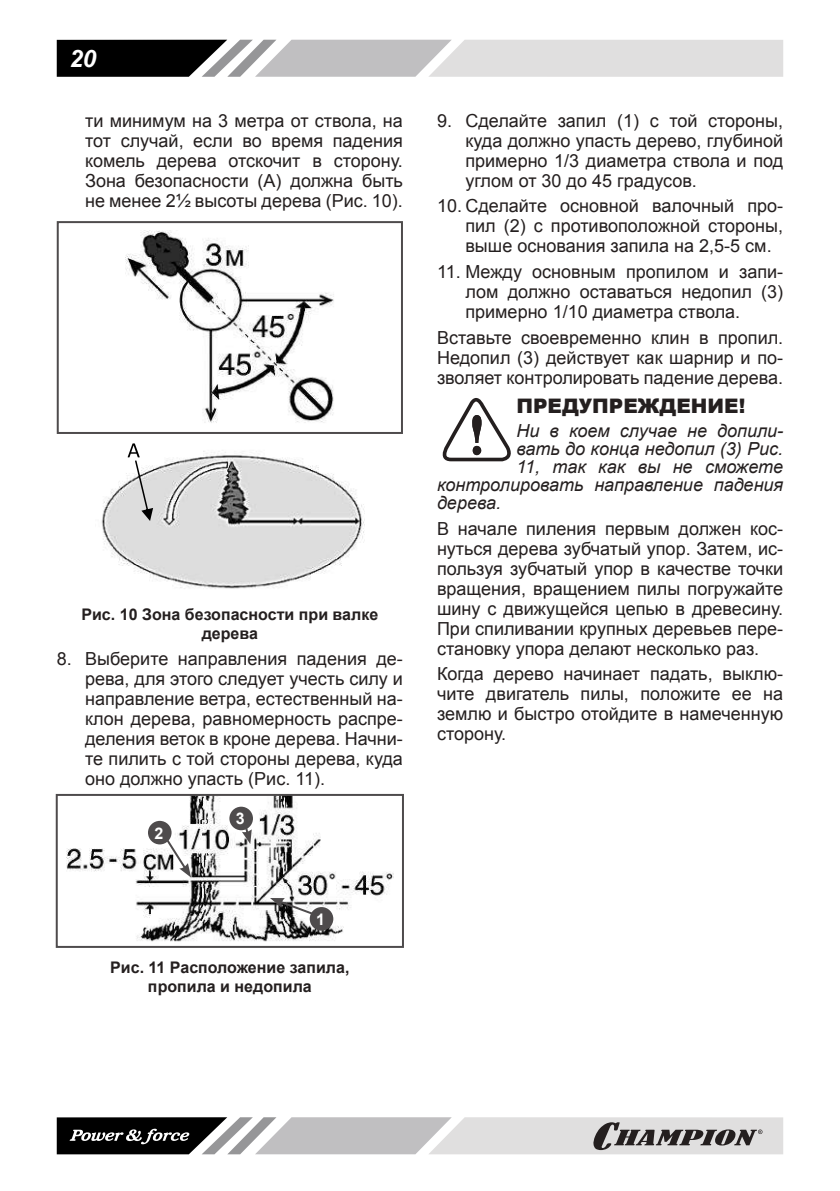
<style>
.page{position:relative;width:840px;height:1191px;background:#fff}
.page>*{position:absolute;margin:0;border:0;box-sizing:border-box;transform-origin:0 0}
.t1{font:italic 700 24px "Arial";color:#fff}
.t2{font:900 20px "Arial";color:#241f1f}
.t3{font:18px/20px "Arial";color:#241f1f;text-align:justify}
.t4{font:italic 18px "Arial";color:#241f1f}
.t5{font:700 16px/19.2px "Arial";color:#241f1f;text-align:center}
.t6{font:700 16px "Arial";color:#fff}
</style>
<div class="page">
<svg style="left:57px;top:40px;width:725px;height:37px;background:#aaa9aa"></svg>
<svg style="left:57px;top:1117px;width:725px;height:37px;background:#a3a2a3"></svg>
<img style="left:126px;top:231px;width:208px;height:192px">
<div style="left:57px;top:221px;width:346px;height:213px;border:2px solid #4e4b4c"></div>
<img style="left:101px;top:451px;width:263px;height:138px">
<svg style="left:128px;top:443px;width:25px;height:78px"></svg>
<img style="left:67px;top:797px;width:326px;height:145px">
<div style="left:56px;top:794px;width:348px;height:154px;border:2px solid #4e4b4c"></div>
<div style="left:148px;top:821px;width:23px;height:23px;background:#4e4b4c;border-radius:50%"></div>
<div style="left:229px;top:806px;width:24px;height:24px;background:#4e4b4c;border-radius:50%"></div>
<div style="left:309px;top:907px;width:24px;height:23px;background:#4e4b4c;border-radius:50%"></div>
<svg style="left:270px;top:898px;width:44px;height:18px"></svg>
<svg style="left:242px;top:825px;width:9px;height:19px"></svg>
<svg style="left:165px;top:837px;width:26px;height:40px"></svg>
<svg style="left:442px;top:398px;width:69px;height:63px"></svg>
<h1 class="t1" style="left:70px;top:42px;width:28px">20</h1>
<p class="t3" style="left:85px;top:110px;width:319px">ти минимум на 3 метра от ствола, на тот случай, если во время падения комель дерева отскочит в сторону.<br>Зона безопасности (А) должна быть не менее 2½ высоты дерева (Рис. 10).</p>
<p class="t5" style="left:81px;top:605px;width:298px">Рис. 10 Зона безопасности при валке дерева</p>
<p class="t3" style="left:85px;top:649px;width:319px;text-indent:-28px">8. Выберите направления падения де&shy;рева, для этого следует учесть силу и направление ветра, естественный на&shy;клон дерева, равномерность распре&shy;деления веток в кроне дерева. Начни&shy;те пилить с той стороны дерева, куда оно должно упасть (Рис. 11).</p>
<p class="t6" style="left:154px;top:822px;width:10px">2</p>
<p class="t6" style="left:236px;top:808px;width:10px">3</p>
<p class="t6" style="left:316px;top:908px;width:10px">1</p>
<p class="t5" style="left:110px;top:958px;width:240px">Рис. 11 Расположение запила, пропила и недопила</p>
<p class="t3" style="left:465px;top:110px;width:319px;text-indent:-28px">9. Сделайте запил (1) с той стороны, куда должно упасть дерево, глубиной примерно 1/3 диаметра ствола и под углом от 30 до 45 градусов.</p>
<p class="t3" style="left:465px;top:196px;width:319px;text-indent:-28px">10. Сделайте основной валочный про&shy;пил (2) с противоположной стороны, выше основания запила на 2,5-5 см.</p>
<p class="t3" style="left:465px;top:262px;width:319px;text-indent:-28px">11. Между основным пропилом и запи&shy;лом должно оставаться недопил (3) примерно 1/10 диаметра ствола.</p>
<p class="t3" style="left:437px;top:327px;width:347px">Вставьте своевременно клин в пропил.<br>Недопил (3) действует как шарнир и по&shy;зволяет контролировать падение дерева.</p>
<p class="t2" style="left:516px;top:392px;width:230px">ПРЕДУПРЕЖДЕНИЕ!</p>
<p class="t4" style="left:516px;top:419px;width:268px">Ни в коем случае не допили-</p>
<p class="t4" style="left:516px;top:437px;width:268px">вать до конца недопил (3) Рис.</p>
<p class="t4" style="left:516px;top:455px;width:268px">11, так как вы не сможете</p>
<p class="t4" style="left:437px;top:473px;width:347px">контролировать направление падения</p>
<p class="t4" style="left:437px;top:491px;width:65px">дерева.</p>
<p class="t3" style="left:437px;top:518px;width:347px">В начале пиления первым должен кос&shy;нуться дерева зубчатый упор. Затем, ис&shy;пользуя зубчатый упор в качестве точки вращения, вращением пилы погружайте шину с движущейся цепью в древесину.<br>При спиливании крупных деревьев пере&shy;становку упора делают несколько раз.</p>
<p class="t3" style="left:437px;top:664px;width:347px">Когда дерево начинает падать, выклю&shy;чите двигатель пилы, положите ее на землю и быстро отойдите в намеченную сторону.</p>
</div>
